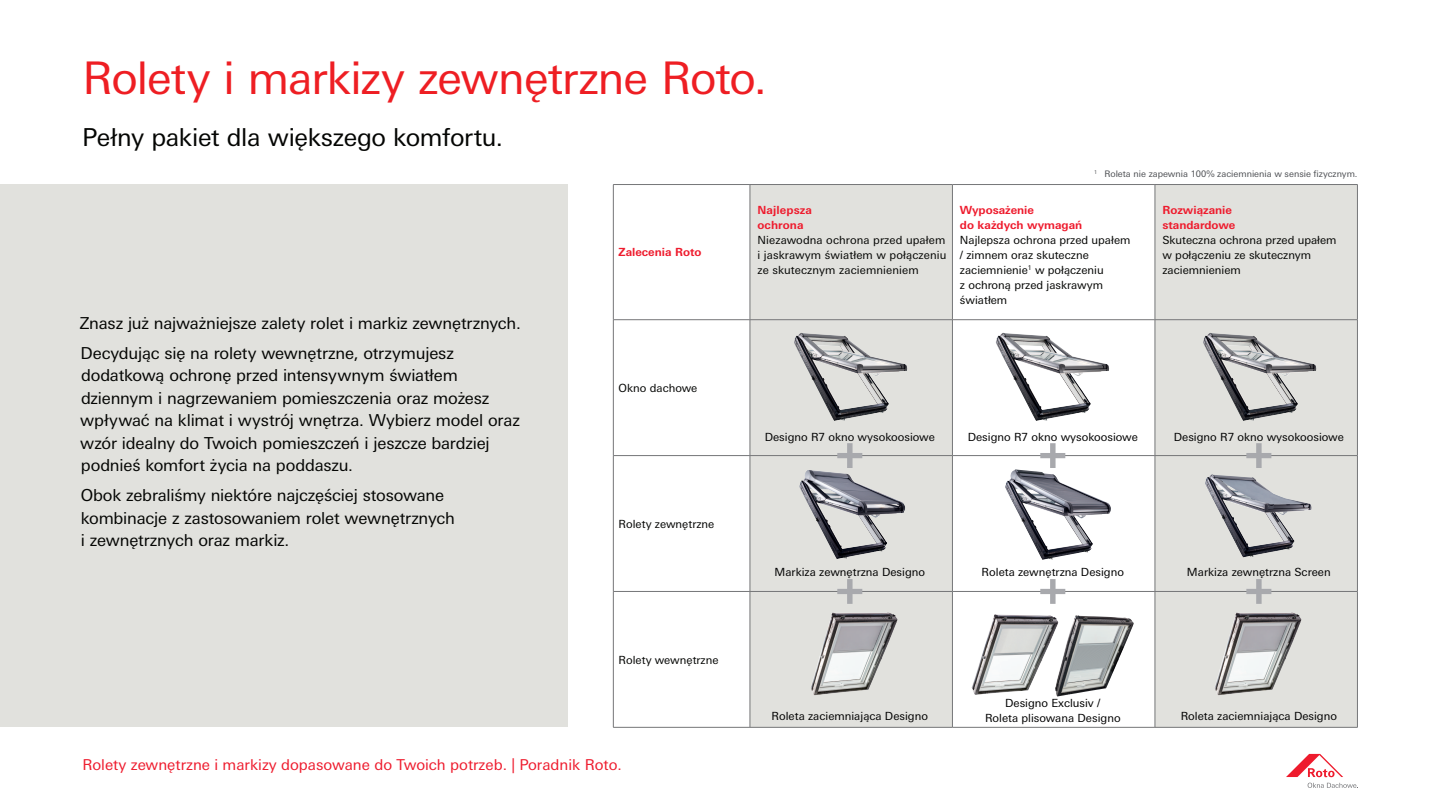
<style>
.page{position:relative;width:1440px;height:810px;background:#fff}
.page>*{position:absolute;margin:0;border:0;box-sizing:border-box;transform-origin:0 0}
.t1{font:45px "Univers Next W1 G";letter-spacing:-.02em;color:#ee1e23}
.t2{font:24.75px "Univers Next W1 G";letter-spacing:-.015em;color:#040503}
.t3{font:16.5px/22.5px "Univers Next W1 G";letter-spacing:-.01em;color:#040503}
.t4{font:15px "Univers Next W1 G";color:#ee1b2d}
.t5{font:11.25px/15px "Univers Next W1 G";color:#040503}
.t6{font:11.25px/15px "Univers Next W1 G";color:#000;text-align:center}
.t7{font:700 11.25px/15px "Univers Next W1 G";color:#ee1b2d}
.t8{font:9px "Univers Next W1 G";color:#4d4f53}
</style>
<div class="page">
<div style="left:0;top:184px;width:568px;height:542px;background:#e1e1dd"></div>
<svg style="left:614px;top:185px;width:136px;height:542px"></svg>
<div style="left:751px;top:185px;width:606px;height:542px;background:#e1e1dd"></div>
<svg style="left:953px;top:185px;width:202px;height:542px"></svg>
<hr style="left:613px;top:184px;width:137px;height:1px;background:#757678">
<hr style="left:613px;top:185px;width:1px;height:135px;background:#757678">
<hr style="left:750px;top:184px;width:202px;height:1px;background:#757678">
<hr style="left:750px;top:185px;width:1px;height:135px;background:#757678">
<hr style="left:952px;top:184px;width:203px;height:1px;background:#757678">
<hr style="left:952px;top:185px;width:1px;height:135px;background:#757678">
<hr style="left:1155px;top:184px;width:203px;height:1px;background:#757678">
<hr style="left:1155px;top:185px;width:1px;height:135px;background:#757678">
<hr style="left:1357px;top:185px;width:1px;height:135px;background:#757678">
<hr style="left:613px;top:320px;width:137px;height:1px;background:#757678">
<hr style="left:613px;top:320px;width:1px;height:135px;background:#757678">
<hr style="left:750px;top:320px;width:202px;height:1px;background:#757678">
<hr style="left:750px;top:320px;width:1px;height:135px;background:#757678">
<hr style="left:952px;top:320px;width:203px;height:1px;background:#757678">
<hr style="left:952px;top:320px;width:1px;height:135px;background:#757678">
<hr style="left:1155px;top:320px;width:203px;height:1px;background:#757678">
<hr style="left:1155px;top:320px;width:1px;height:135px;background:#757678">
<hr style="left:1357px;top:320px;width:1px;height:135px;background:#757678">
<hr style="left:613px;top:455px;width:137px;height:1px;background:#757678">
<hr style="left:613px;top:456px;width:1px;height:135px;background:#757678">
<hr style="left:750px;top:455px;width:202px;height:1px;background:#757678">
<hr style="left:750px;top:456px;width:1px;height:135px;background:#757678">
<hr style="left:952px;top:455px;width:203px;height:1px;background:#757678">
<hr style="left:952px;top:456px;width:1px;height:135px;background:#757678">
<hr style="left:1155px;top:455px;width:203px;height:1px;background:#757678">
<hr style="left:1155px;top:456px;width:1px;height:135px;background:#757678">
<hr style="left:1357px;top:456px;width:1px;height:135px;background:#757678">
<hr style="left:613px;top:591px;width:137px;height:1px;background:#757678">
<hr style="left:613px;top:592px;width:1px;height:135px;background:#757678">
<hr style="left:750px;top:591px;width:202px;height:1px;background:#757678">
<hr style="left:750px;top:592px;width:1px;height:135px;background:#757678">
<hr style="left:952px;top:591px;width:203px;height:1px;background:#757678">
<hr style="left:952px;top:592px;width:1px;height:135px;background:#757678">
<hr style="left:1155px;top:591px;width:203px;height:1px;background:#757678">
<hr style="left:1155px;top:592px;width:1px;height:135px;background:#757678">
<hr style="left:1357px;top:592px;width:1px;height:135px;background:#757678">
<hr style="left:613px;top:727px;width:137px;height:1px;background:#757678">
<hr style="left:750px;top:727px;width:202px;height:1px;background:#757678">
<hr style="left:952px;top:727px;width:203px;height:1px;background:#757678">
<hr style="left:1155px;top:727px;width:203px;height:1px;background:#757678">
<svg style="left:1286px;top:754px;width:57px;height:23px"></svg>
<svg style="left:1308px;top:783px;width:50px;height:5px"></svg>
<img style="left:799px;top:470px;width:106px;height:89px">
<img style="left:1005px;top:470px;width:106px;height:90px">
<img style="left:996px;top:334px;width:113px;height:87px">
<img style="left:794px;top:334px;width:113px;height:87px">
<img style="left:1203px;top:334px;width:113px;height:87px">
<img style="left:810px;top:613px;width:87px;height:82px">
<img style="left:1214px;top:613px;width:87px;height:82px">
<img style="left:972px;top:614px;width:86px;height:81px">
<img style="left:1205px;top:474px;width:107px;height:83px">
<svg style="left:837px;top:443px;width:25px;height:25px"></svg>
<svg style="left:837px;top:579px;width:25px;height:25px"></svg>
<svg style="left:1040px;top:443px;width:25px;height:25px"></svg>
<svg style="left:1040px;top:579px;width:25px;height:25px"></svg>
<svg style="left:1246px;top:443px;width:25px;height:25px"></svg>
<svg style="left:1246px;top:579px;width:25px;height:25px"></svg>
<img style="left:1055px;top:615px;width:71px;height:81px">
<h1 class="t1" style="left:82px;top:52px;width:686px">Rolety i markizy zewnętrzne Roto.</h1>
<h2 class="t2" style="left:82px;top:123px;width:423px">Pełny pakiet dla większego komfortu.</h2>
<p class="t3" style="left:80px;top:308px;width:443px;line-height:30px">Znasz już najważniejsze zalety rolet i markiz zewnętrznych.<br>Decydując się na rolety wewnętrzne, otrzymujesz</p>
<p class="t3" style="left:80px;top:364px;width:441px">dodatkową ochronę przed intensywnym światłem dziennym i nagrzewaniem pomieszczenia oraz możesz wpływać na klimat i wystrój wnętrza. Wybierz model oraz wzór idealny do Twoich pomieszczeń i jeszcze bardziej podnieś komfort życia na poddaszu.</p>
<p class="t3" style="left:81px;top:484px;width:376px">Obok zebraliśmy niektóre najczęściej stosowane kombinacje z zastosowaniem rolet wewnętrznych i zewnętrznych oraz markiz.</p>
<p class="t7" style="left:619px;top:245px;width:84px">Zalecenia Roto</p>
<p class="t5" style="left:619px;top:380px;width:80px">Okno dachowe</p>
<p class="t5" style="left:619px;top:516px;width:97px">Rolety zewnętrzne</p>
<p class="t7" style="left:757px;top:203px;width:56px">Najlepsza ochrona</p>
<p class="t5" style="left:757px;top:233px;width:190px;text-align:justify">Niezawodna ochrona przed upałem i jaskrawym światłem w połączeniu ze skutecznym zaciemnieniem</p>
<p class="t6" style="left:765px;top:430px;width:172px">Designo R7 okno wysokoosiowe</p>
<p class="t6" style="left:775px;top:565px;width:152px">Markiza zewnętrzna Designo</p>
<p class="t8" style="left:1094px;top:169px;width:265px"><sup>1</sup> Roleta nie zapewnia 100% zaciemnienia w sensie fizycznym.</p>
<p class="t7" style="left:960px;top:203px;width:124px">Wyposażenie<br>do każdych wymagań</p>
<p class="t5" style="left:960px;top:233px;width:172px">Najlepsza ochrona przed upałem / zimnem oraz skuteczne zaciemnienie<sup>1</sup> w połączeniu<br>z ochroną przed jaskrawym światłem</p>
<p class="t7" style="left:1162px;top:203px;width:74px">Rozwiązanie standardowe</p>
<p class="t5" style="left:1162px;top:233px;width:176px">Skuteczna ochrona przed upałem w połączeniu ze skutecznym zaciemnieniem</p>
<p class="t6" style="left:968px;top:430px;width:172px">Designo R7 okno wysokoosiowe</p>
<p class="t6" style="left:1174px;top:430px;width:172px">Designo R7 okno wysokoosiowe</p>
<p class="t6" style="left:982px;top:565px;width:144px">Roleta zewnętrzna Designo</p>
<p class="t6" style="left:1187px;top:565px;width:145px">Markiza zewnętrzna Screen</p>
<p class="t5" style="left:619px;top:652px;width:102px">Rolety wewnętrzne</p>
<p class="t4" style="left:82px;top:756px;width:541px">Rolety zewnętrzne i markizy dopasowane do Twoich potrzeb. | Poradnik Roto.</p>
<p class="t6" style="left:772px;top:709px;width:158px">Roleta zaciemniająca Designo</p>
<p class="t6" style="left:985px;top:696px;width:137px">Designo Exclusiv /<br>Roleta plisowana Designo</p>
<p class="t6" style="left:1181px;top:709px;width:158px">Roleta zaciemniająca Designo</p>
</div>
